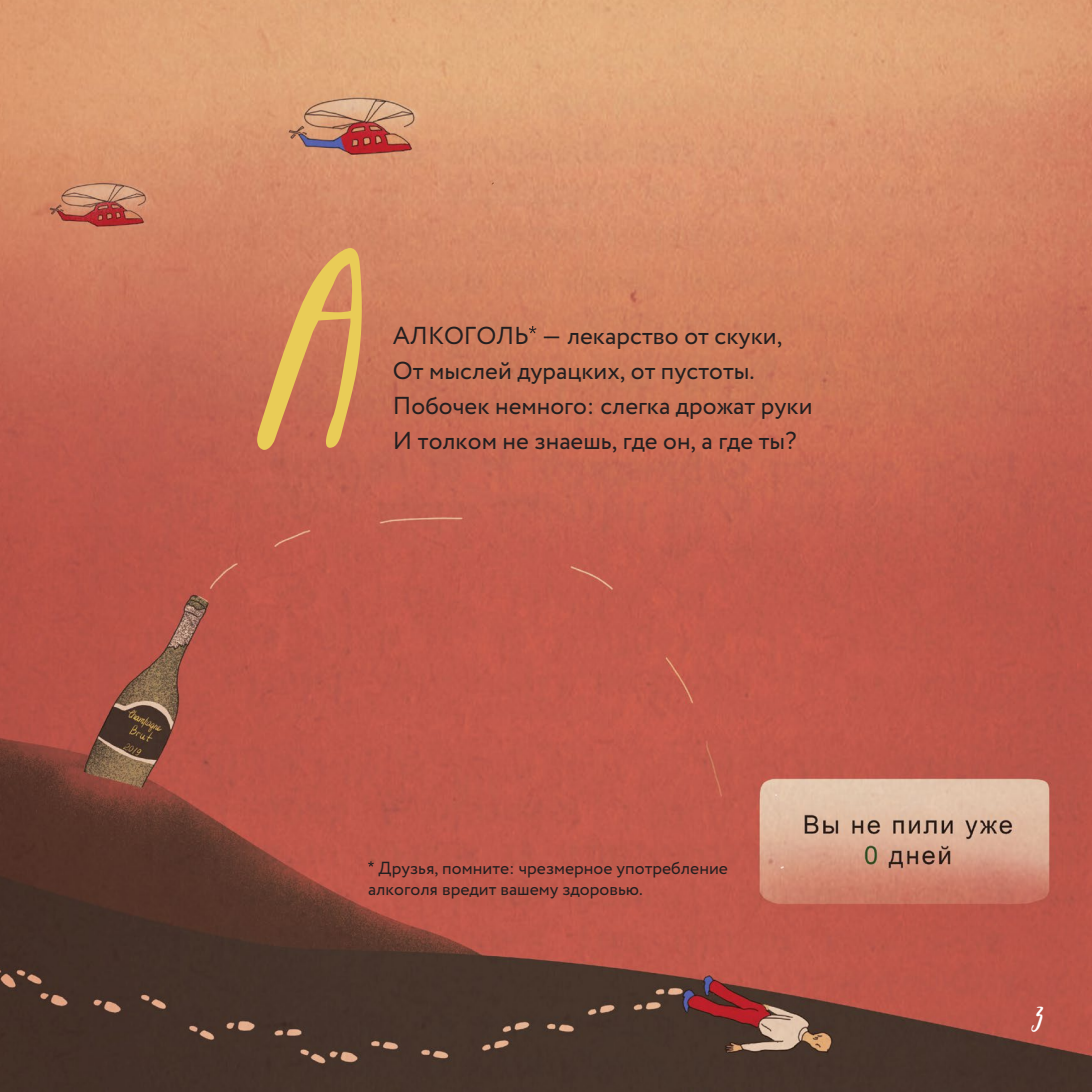
<style>
.page{position:relative;width:1092px;height:1092px;background:#fff}
.page>*{position:absolute;margin:0;border:0;box-sizing:border-box;transform-origin:0 0}
.t1{font:267.75px "Frostedrus";color:#e9cc57}
.t2{font:35.35px "Frostedrus";color:#fff}
.t3{font:24.5px/35px "Circe";color:#231f20}
.t4{font:17.5px/21px "Circe";color:#231f20}
</style>
<div class="page">
<img style="left:0;top:0;width:1091px;height:1091px">
<svg style="left:529px;top:326px;width:7px;height:7px"></svg>
<svg style="left:368px;top:861px;width:6px;height:5px"></svg>
<h1 class="t1" style="left:262px;top:197px;width:122px">А</h1>
<p class="t3" style="left:393px;top:319px;width:421px">АЛКОГОЛЬ — лекарство от скуки,<br>От мыслей дурацких, от пустоты.<br>Побочек немного: слегка дрожат руки</p>
<p class="t3" style="left:393px;top:424px;width:405px">И толком не знаешь, где он, а где ты?</p>
<p class="t4" style="left:368px;top:858px;width:361px;text-indent:11px">Друзья, помните: чрезмерное употребление алкоголя вредит вашему здоровью.</p>
<h2 class="t2" style="left:1032px;top:999px;width:14px">3</h2>
</div>
